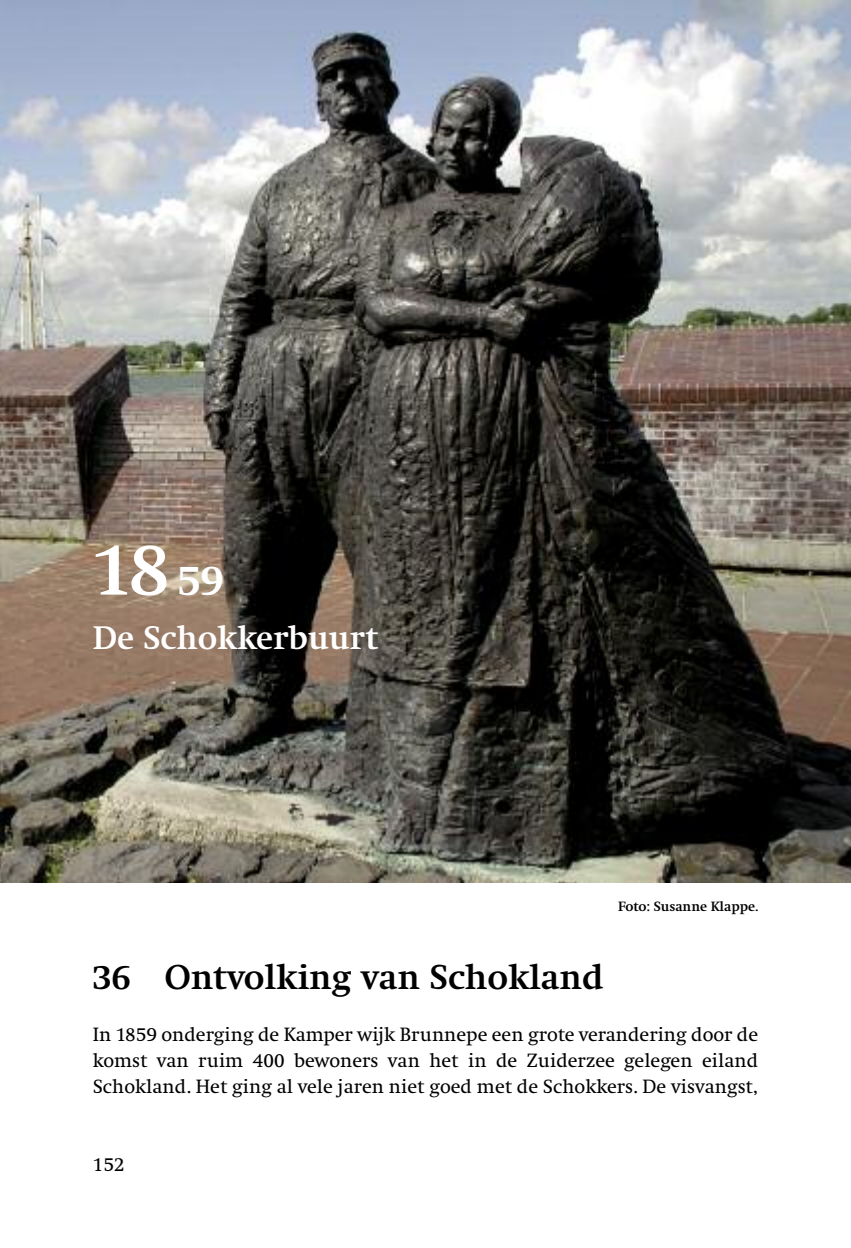
<style>
.page{position:relative;width:851px;height:1248px;background:#fff}
.page>*{position:absolute;margin:0;border:0;box-sizing:border-box;transform-origin:0 0}
.t1{font:700 76px "Swift";color:#fff}
.t2{font:700 36px "Swift";color:#000}
.t3{font:700 34px "Swift";color:#fff}
.t4{font:20px/26px "Swift";color:#000;text-align:justify}
.t5{font:700 14px "Swift";color:#000}
.s1{font-size:44px}
</style>
<div class="page">
<img style="left:0;top:0;width:850px;height:882px">
<h1 class="t1" style="left:93px;top:524px;width:132px">18 <span class="s1">59</span></h1>
<h3 class="t3" style="left:93px;top:617px;width:287px">De Schokkerbuurt</h3>
<p class="t5" style="left:618px;top:897px;width:141px">Foto: Susanne Klappe.</p>
<h2 class="t2" style="left:93px;top:955px;width:512px">36 Ontvolking van Schokland</h2>
<p class="t4" style="left:93px;top:1020px;width:666px">In 1859 onderging de Kamper wijk Brunnepe een grote verandering door de komst van ruim 400 bewoners van het in de Zuiderzee gelegen eiland Schokland. Het ging al vele jaren niet goed met de Schokkers. De visvangst,</p>
<p class="t4" style="left:93px;top:1150px;width:33px">152</p>
</div>
